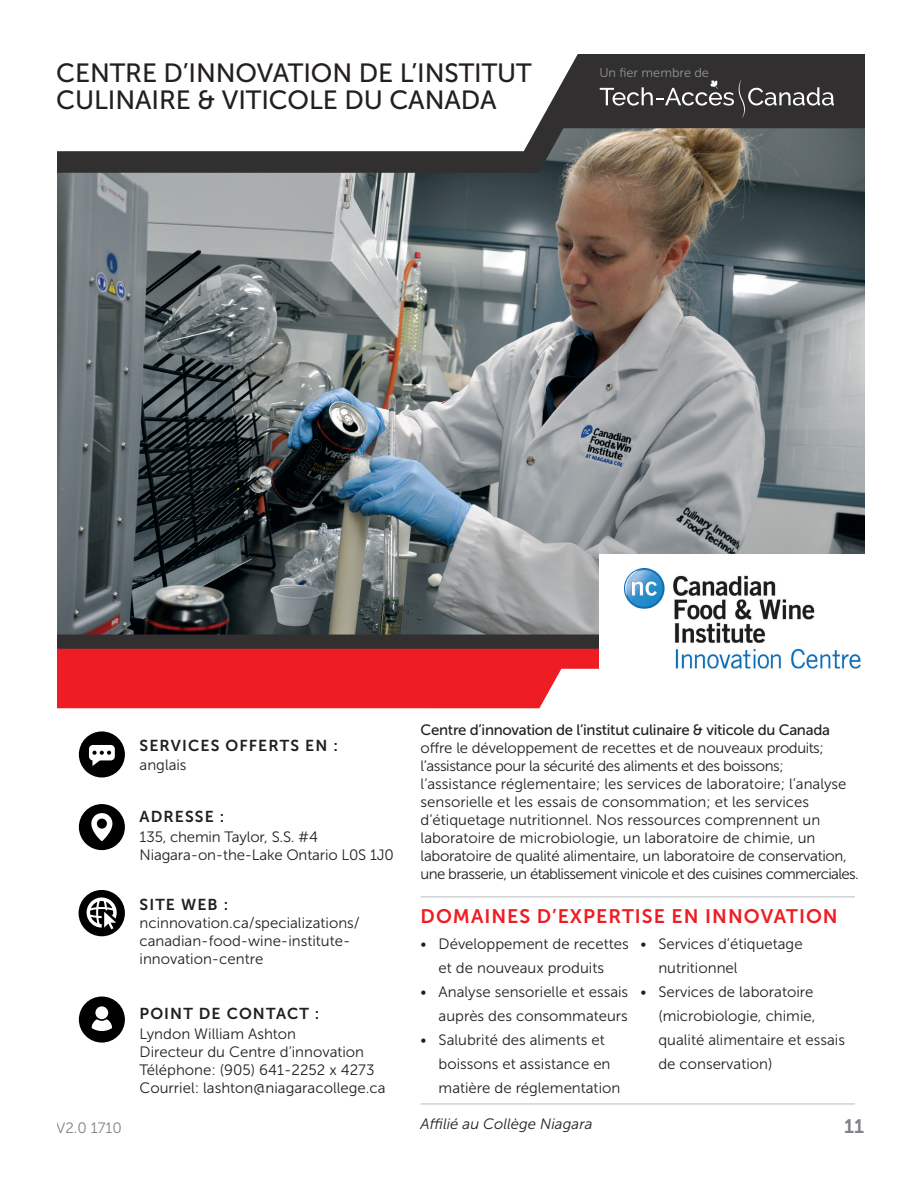
<style>
.page{position:relative;width:918px;height:1188px;background:#fff}
.page>*{position:absolute;margin:0;border:0;box-sizing:border-box;transform-origin:0 0}
.Heading_1{font:26.25px/27px "Museo Sans 500";letter-spacing:-.005em;color:#231f20}
.Heading_Red{font:19.5px "Museo Sans 700";letter-spacing:.05em;color:#ee1d23}
.Body{font:19.5px "Museo Sans 700";color:#808285}
.Subhead{font:15.75px "Museo Sans 700";letter-spacing:.07em;color:#231f20}
.Body-2{font:15px/24px "Museo Sans 300";color:#231f20}
.Subhead-2{font:15px/18px "Museo Sans 300";color:#231f20}
.Body-3{font:italic 15px "Museo Sans 300";color:#231f20}
.Body-4{font:15px "Museo Sans 300";color:#808285}
.Body-5{font:12.75px "Museo Sans 300";color:#939598}
.s1{font-family:"Museo Sans 500"}
</style>
<div class="page">
<img style="left:57px;top:173px;width:808px;height:462px">
<div style="left:0;top:635px;width:725px;height:27px;background:#312f30"></div>
<div style="left:0;top:649px;width:641px;height:59px;background:#ee1d23"></div>
<svg style="left:504px;top:669px;width:137px;height:40px"></svg>
<div style="left:79px;top:997px;width:46px;height:46px;background:#000;border-radius:50%"></div>
<svg style="left:89px;top:1019px;width:26px;height:24px"></svg>
<div style="left:95px;top:1006px;width:14px;height:14px;background:#fff;border-radius:50%"></div>
<div style="left:94px;top:1005px;width:16px;height:16px;border:2px solid #000;border-radius:50%"></div>
<div style="left:79px;top:804px;width:46px;height:46px;background:#000;border-radius:50%"></div>
<svg style="left:91px;top:813px;width:22px;height:28px"></svg>
<div style="left:79px;top:731px;width:46px;height:46px;background:#000;border-radius:50%"></div>
<div style="left:89px;top:745px;width:26px;height:15px;background:#fff;border-radius:4px"></div>
<svg style="left:92px;top:751px;width:19px;height:15px"></svg>
<div style="left:79px;top:890px;width:46px;height:46px;background:#000;border-radius:50%"></div>
<svg style="left:87px;top:897px;width:30px;height:32px"></svg>
<hr style="left:421px;top:896px;width:434px;height:2px;background:#d1d2d4">
<hr style="left:421px;top:1103px;width:434px;height:2px;background:#d1d2d4">
<div style="left:599px;top:554px;width:319px;height:120px;background:#fff"></div>
<img style="left:624px;top:569px;width:236px;height:100px">
<svg style="left:57px;top:54px;width:808px;height:119px;background:#4c4945"></svg>
<svg style="left:57px;top:54px;width:524px;height:97px"></svg>
<svg style="left:600px;top:79px;width:234px;height:40px;background:#494848"></svg>
<div style="left:0;top:0;width:56px;height:1188px;background:#fff"></div>
<p class="Heading_1" style="left:56px;top:59px;width:477px">CENTRE D’INNOVATION DE L’INSTITUT<br>CULINAIRE &amp; VITICOLE DU CANADA</p>
<p class="Body-5" style="left:599px;top:66px;width:111px">Un fier membre de</p>
<h1 class="Heading_1" style="left:197px;top:86px;width:313px">ET VITICOLE DU CANADA</h1>
<p class="Subhead" style="left:140px;top:737px;width:200px">SERVICES OFFERTS EN :</p>
<p class="Body-2" style="left:140px;top:753px;width:49px">anglais</p>
<p class="Subhead" style="left:140px;top:808px;width:86px">ADRESSE :</p>
<p class="Body-2" style="left:140px;top:825px;width:180px">135, chemin Taylor, S.S. #4</p>
<p class="Body-2" style="left:140px;top:843px;width:256px">Niagara-on-the-Lake Ontario L0S 1J0</p>
<p class="Subhead" style="left:140px;top:896px;width:90px">SITE WEB :</p>
<p class="Subhead-2" style="left:140px;top:914px;width:222px">ncinnovation.ca/specializations/ canadian-food-wine-institute&shy;innovation-centre</p>
<p class="Subhead" style="left:140px;top:1005px;width:181px">POINT DE CONTACT :</p>
<p class="Body-2" style="left:140px;top:1022px;width:158px">Lyndon William Ashton</p>
<p class="Body-2" style="left:140px;top:1040px;width:226px">Directeur du Centre d’innovation</p>
<p class="Body-2" style="left:140px;top:1058px;width:236px">Téléphone: (905) 641-2252 x 4273</p>
<p class="Body-2" style="left:140px;top:1076px;width:247px">Courriel: lashton@niagaracollege.ca</p>
<p class="Body-2" style="left:421px;top:721px;width:440px;line-height:18px"><span class="s1">Centre d’innovation de l’institut culinaire &amp; viticole du Canada </span>offre le développement de recettes et de nouveaux produits; l’assistance pour la sécurité des aliments et des boissons; l’assistance réglementaire; les services de laboratoire; l’analyse sensorielle et les essais de consommation; et les services d’étiquetage nutritionnel. Nos ressources comprennent un laboratoire de microbiologie, un laboratoire de chimie, un laboratoire de qualité alimentaire, un laboratoire de conservation, une brasserie, un établissement vinicole et des cuisines commerciales.</p>
<p class="Heading_Red" style="left:421px;top:906px;width:419px">DOMAINES D’EXPERTISE EN INNOVATION</p>
<p class="Body-2" style="left:421px;top:932px;width:210px;text-align:center">• Développement de recettes et de nouveaux produits</p>
<p class="Body-2" style="left:421px;top:980px;width:209px;text-align:right">• Analyse sensorielle et essais auprès des consommateurs</p>
<p class="Body-2" style="left:439px;top:1028px;width:183px;text-indent:-18px">• Salubrité des aliments et boissons et assistance en matière de réglementation</p>
<p class="Body-2" style="left:658px;top:932px;width:146px;text-indent:-18px">• Services d’étiquetage nutritionnel</p>
<p class="Body-2" style="left:658px;top:980px;width:188px;text-indent:-18px">• Services de laboratoire (microbiologie, chimie, qualité alimentaire et essais de conservation)</p>
<p class="Body-3" style="left:421px;top:1116px;width:173px">Affilié au Collège Niagara</p>
<p class="Body-4" style="left:56px;top:1120px;width:67px">V2.0 1710</p>
<p class="Body" style="left:844px;top:1116px;width:21px">11</p>
</div>
